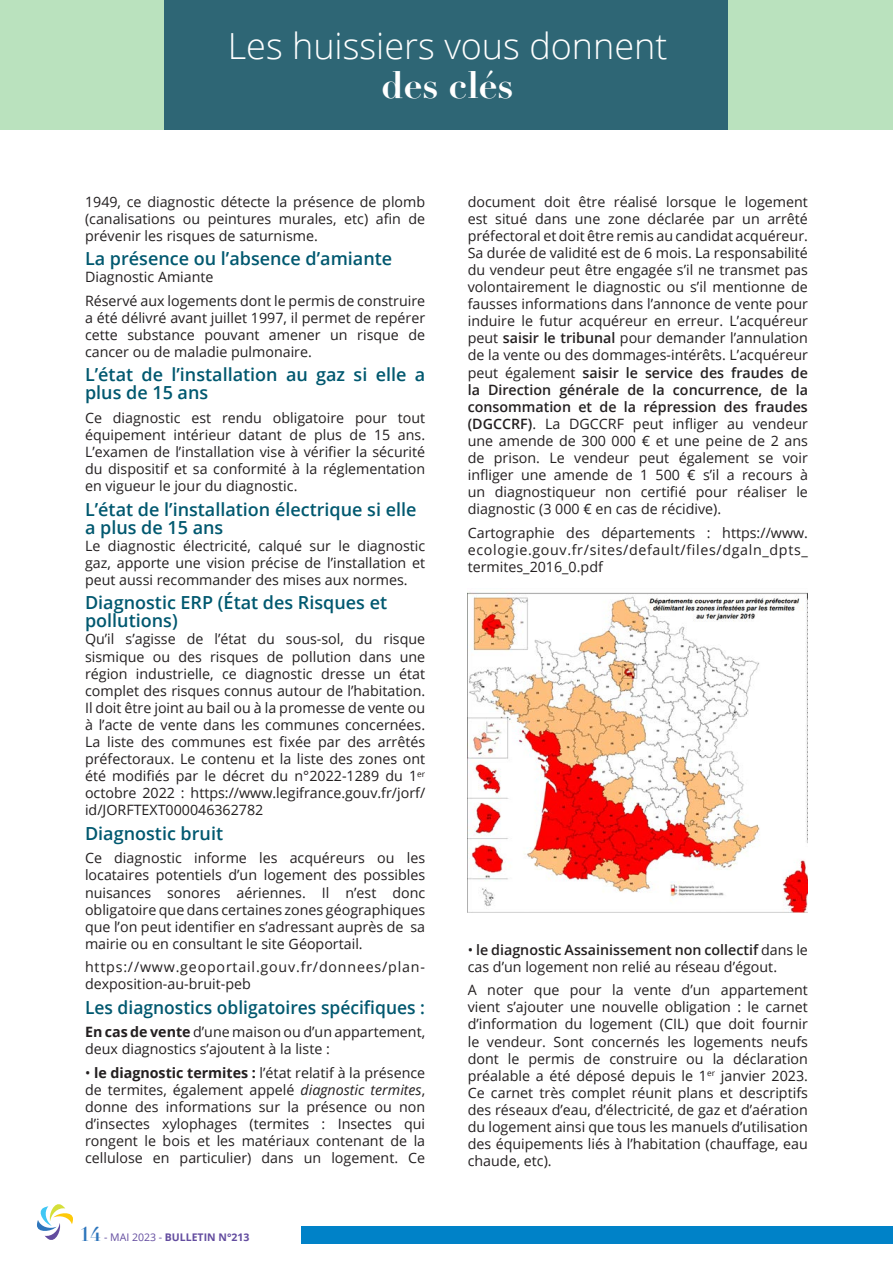
<style>
.page{position:relative;width:893px;height:1263px;background:#fff}
.page>*{position:absolute;margin:0;border:0;box-sizing:border-box;transform-origin:0 0}
.t1{font:700 37.5px "Didot";color:#fff}
.t2{font:300 36px "Open Sans";color:#fff}
.t3{font:600 18px/18px "Open Sans";color:#00586f}
.t4{font:14.25px/17.1px "Open Sans";color:#231f20;text-align:justify}
.t5{font:14.25px/17.1px "Open Sans";letter-spacing:.055em;color:#231f20}
.t6{font:700 10.5px "Open Sans";color:#634c9f}
.s1{font-weight:700}
.s2{font-style:italic}
.s3{font-family:"Didot";font-size:19.5px;color:#2e76bc}
.s4{font-weight:400}
.s5{font-weight:600}
</style>
<div class="page">
<svg style="left:37px;top:1204px;width:36px;height:36px"></svg>
<svg style="left:0;top:0;width:893px;height:130px;background:#61938f"></svg>
<div style="left:301px;top:1226px;width:592px;height:18px;background:#0082c8"></div>
<img style="left:468px;top:592px;width:340px;height:320px">
<h2 class="t2" style="left:228px;top:21px;width:441px">Les huissiers vous donnent</h2>
<h1 class="t1" style="left:382px;top:63px;width:133px">des clés</h1>
<p class="t4" style="left:85px;top:194px;width:342px">1949, ce diagnostic détecte la présence de plomb (canalisations ou peintures murales, etc) afin de prévenir les risques de saturnisme.</p>
<p class="t3" style="left:85px;top:251px;width:309px">La présence ou l’absence d’amiante</p>
<p class="t4" style="left:85px;top:267px;width:342px;line-height:23.5px">Diagnostic Amiante<br>Réservé aux logements dont le permis de construire</p>
<p class="t4" style="left:85px;top:310px;width:342px">a été délivré avant juillet 1997, il permet de repérer cette substance pouvant amener un risque de cancer ou de maladie pulmonaire.</p>
<p class="t3" style="left:85px;top:368px;width:342px">L’état de l’installation au gaz si elle a plus de 15 ans</p>
<p class="t4" style="left:85px;top:411px;width:342px">Ce diagnostic est rendu obligatoire pour tout équipement intérieur datant de plus de 15 ans.<br>L’examen de l’installation vise à vérifier la sécurité du dispositif et sa conformité à la réglementation en vigueur le jour du diagnostic.</p>
<p class="t3" style="left:85px;top:502px;width:333px">L’état de l’installation électrique si elle a plus de 15 ans</p>
<p class="t4" style="left:85px;top:538px;width:342px">Le diagnostic électricité, calqué sur le diagnostic gaz, apporte une vision précise de l’installation et peut aussi recommander des mises aux normes.</p>
<p class="t3" style="left:85px;top:596px;width:304px">Diagnostic ERP (État des Risques et pollutions)</p>
<p class="t4" style="left:85px;top:632px;width:342px">Qu’il s’agisse de l’état du sous-sol, du risque sismique ou des risques de pollution dans une région industrielle, ce diagnostic dresse un état complet des risques connus autour de l’habitation.<br>Il doit être joint au bail ou à la promesse de vente ou à l’acte de vente dans les communes concernées.<br>La liste des communes est fixée par des arrêtés préfectoraux. Le contenu et la liste des zones ont été modifiés par le décret du n°2022-1289 du 1<sup>er </sup>octobre 2022 : https://www.legifrance.gouv.fr/jorf/ id/JORFTEXT000046362782</p>
<p class="t3" style="left:85px;top:826px;width:140px">Diagnostic bruit</p>
<p class="t4" style="left:85px;top:851px;width:342px">Ce diagnostic informe les acquéreurs ou les locataires potentiels d’un logement des possibles nuisances sonores aériennes. Il n’est donc obligatoire que dans certaines zones géographiques que l’on peut identifier en s’adressant auprès de sa mairie ou en consultant le site Géoportail.</p>
<p class="t5" style="left:85px;top:960px;width:341px">https://www.geoportail.gouv.fr/donnees/plan&shy;dexposition-au-bruit-peb</p>
<p class="t3" style="left:85px;top:998px;width:341px">Les diagnostics obligatoires spécifiques :</p>
<p class="t4" style="left:85px;top:1025px;width:342px"><span class="s1">En cas de vente</span> d’une maison ou d’un appartement, deux diagnostics s’ajoutent à la liste :</p>
<p class="t4" style="left:85px;top:1065px;width:342px">• <span class="s1">le diagnostic termites :</span> l’état relatif à la présence de termites, également appelé <span class="s2">diagnostic termites</span>, donne des informations sur la présence ou non d’insectes xylophages (termites : Insectes qui rongent le bois et les matériaux contenant de la cellulose en particulier) dans un logement. Ce</p>
<p class="t6" style="left:79px;top:1233px;width:172px"><span class="s3">14</span> <span class="s4">- MAI 2023 -</span> BULLETIN N°213</p>
<p class="t4" style="left:468px;top:194px;width:342px">document doit être réalisé lorsque le logement est situé dans une zone déclarée par un arrêté préfectoral et doit être remis au candidat acquéreur.<br>Sa durée de validité est de 6 mois. La responsabilité du vendeur peut être engagée s’il ne transmet pas volontairement le diagnostic ou s’il mentionne de fausses informations dans l’annonce de vente pour induire le futur acquéreur en erreur. L’acquéreur peut <span class="s5">saisir le tribunal</span> pour demander l’annulation de la vente ou des dommages-intérêts. L’acquéreur peut également <span class="s5">saisir le service des fraudes de la Direction générale de la concurrence, de la consommation et de la répression des fraudes (DGCCRF)</span>. La DGCCRF peut infliger au vendeur une amende de 300 000 € et une peine de 2 ans de prison. Le vendeur peut également se voir infliger une amende de 1 500 € s’il a recours à un diagnostiqueur non certifié pour réaliser le diagnostic (3 000 € en cas de récidive).</p>
<p class="t4" style="left:468px;top:525px;width:342px">Cartographie des départements : https://www. ecologie.gouv.fr/sites/default/files/dgaln_dpts_ termites_2016_0.pdf</p>
<p class="t4" style="left:468px;top:942px;width:342px">• <span class="s5">le diagnostic Assainissement non collectif</span> dans le cas d’un logement non relié au réseau d’égout.</p>
<p class="t4" style="left:468px;top:983px;width:342px">A noter que pour la vente d’un appartement vient s’ajouter une nouvelle obligation : le carnet d’information du logement (CIL) que doit fournir le vendeur. Sont concernés les logements neufs dont le permis de construire ou la déclaration préalable a été déposé depuis le 1<sup>er</sup> janvier 2023.<br>Ce carnet très complet réunit plans et descriptifs des réseaux d’eau, d’électricité, de gaz et d’aération du logement ainsi que tous les manuels d’utilisation des équipements liés à l’habitation (chauffage, eau chaude, etc).</p>
</div>
